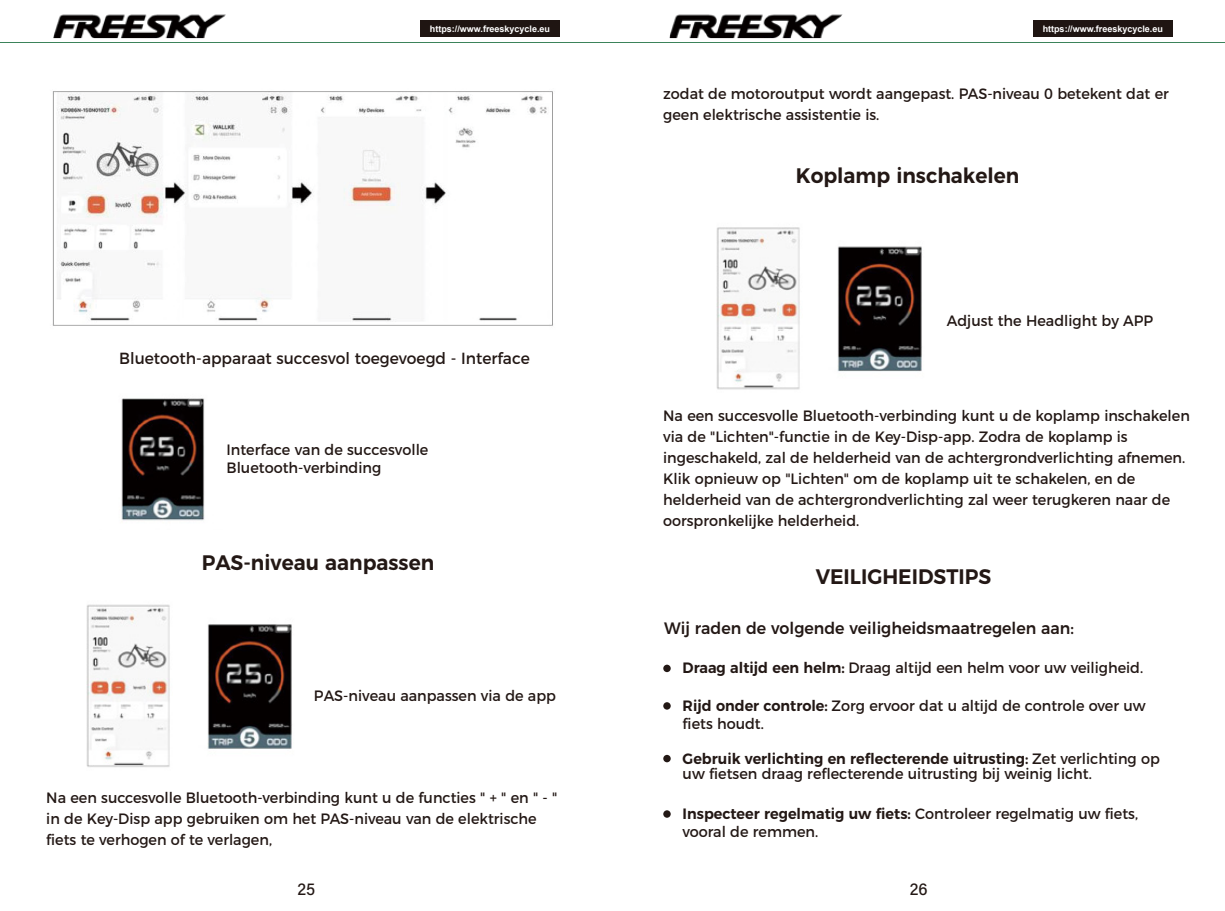
<style>
.page{position:relative;width:1225px;height:911px;background:#fff}
.page>*{position:absolute;margin:0;border:0;box-sizing:border-box;transform-origin:0 0}
.t1{font:600 21px "Montserrat";color:#231815;scale:.96 1}
.t2{font:500 16.5px "Montserrat";color:#231815;scale:.96 1}
.t3{font:16.2px "Montserrat";color:#231815;scale:.96 1}
.t4{font:15px/21px "Montserrat";color:#231815;scale:.96 1}
.t5{font:700 9px "Arial";color:#fff}
.s1{font-weight:600}
</style>
<div class="page">
<hr style="left:0;top:42px;width:1225px;height:1px;background:#3b835a">
<img style="left:53px;top:14px;width:173px;height:24px">
<div style="left:420px;top:20px;width:140px;height:17px;background:#1f1512"></div>
<img style="left:670px;top:14px;width:173px;height:24px">
<div style="left:1033px;top:20px;width:139px;height:17px;background:#1f1512"></div>
<img style="left:52px;top:91px;width:501px;height:235px">
<img style="left:121px;top:398px;width:84px;height:123px">
<img style="left:86px;top:604px;width:206px;height:163px">
<img style="left:716px;top:227px;width:206px;height:163px">
<svg style="left:663px;top:664px;width:8px;height:8px"></svg>
<div style="left:663px;top:702px;width:8px;height:7px;background:#231815;border-radius:50%"></div>
<svg style="left:663px;top:754px;width:8px;height:8px"></svg>
<div style="left:663px;top:810px;width:8px;height:7px;background:#231815;border-radius:50%"></div>
<p class="t5" style="left:430px;top:23px;width:122px">https://www.freeskycycle.eu</p>
<p class="t5" style="left:1042px;top:23px;width:122px">https://www.freeskycycle.eu</p>
<p class="t4" style="left:663px;top:82px;width:528px">zodat de motoroutput wordt aangepast. PAS-niveau 0 betekent dat er geen elektrische assistentie is.</p>
<h1 class="t1" style="left:796px;top:158px;width:234px">Koplamp inschakelen</h1>
<p class="t3" style="left:119px;top:345px;width:429px">Bluetooth-apparaat succesvol toegevoegd - Interface</p>
<p class="t4" style="left:226px;top:439px;width:212px;line-height:18px">Interface van de succesvolle<br>Bluetooth-verbinding</p>
<h1 class="t1" style="left:202px;top:545px;width:244px">PAS-niveau aanpassen</h1>
<p class="t4" style="left:314px;top:684px;width:254px">PAS-niveau aanpassen via de app</p>
<p class="t4" style="left:46px;top:786px;width:534px">Na een succesvolle Bluetooth-verbinding kunt u de functies " + " en " - " in de Key-Disp app gebruiken om het PAS-niveau van de elektrische fiets te verhogen of te verlagen,</p>
<p class="t4" style="left:947px;top:309px;width:217px">Adjust the Headlight by APP</p>
<p class="t4" style="left:663px;top:404px;width:550px">Na een succesvolle Bluetooth-verbinding kunt u de koplamp inschakelen via de "Lichten"-functie in de Key-Disp-app. Zodra de koplamp is ingeschakeld, zal de helderheid van de achtergrondverlichting afnemen.<br>Klik opnieuw op "Lichten" om de koplamp uit te schakelen, en de helderheid van de achtergrondverlichting zal weer terugkeren naar de oorspronkelijke helderheid.</p>
<h1 class="t1" style="left:816px;top:559px;width:184px">VEILIGHEIDSTIPS</h1>
<p class="t2" style="left:664px;top:614px;width:428px">Wij raden de volgende veiligheidsmaatregelen aan:</p>
<p class="t4" style="left:683px;top:656px;width:481px"><span class="s1">Draag altijd een helm:</span> Draag altijd een helm voor uw veiligheid.</p>
<p class="t4" style="left:683px;top:695px;width:484px;line-height:18px"><span class="s1">Rijd onder controle:</span> Zorg ervoor dat u altijd de controle over uw fiets houdt.</p>
<p class="t4" style="left:683px;top:749px;width:499px;line-height:15px"><span class="s1">Gebruik verlichting en reflecterende uitrusting:</span> Zet verlichting op uw fietsen draag reflecterende uitrusting bij weinig licht.</p>
<p class="t4" style="left:683px;top:803px;width:476px;line-height:18px"><span class="s1">Inspecteer regelmatig uw fiets:</span> Controleer regelmatig uw fiets, vooral de remmen.</p>
</div>
